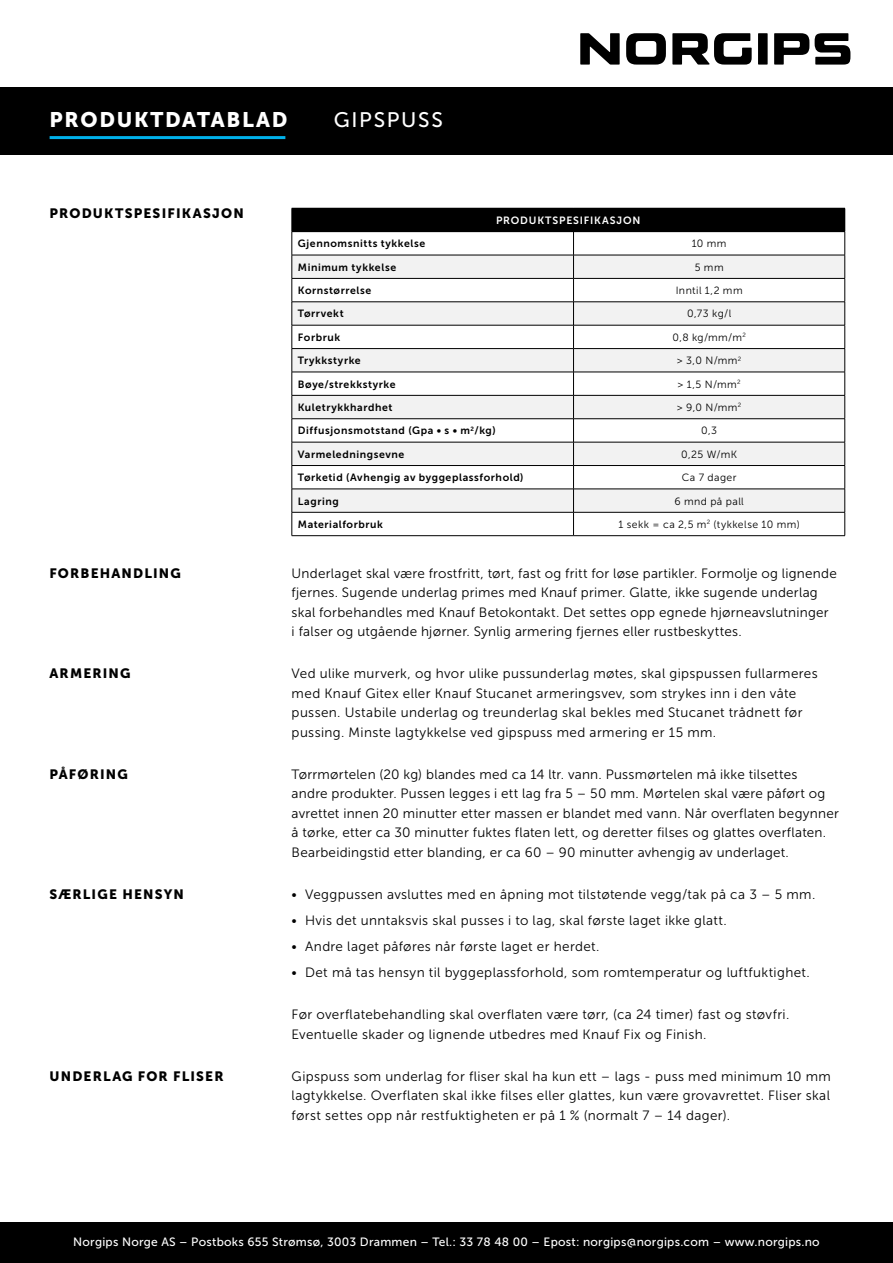
<style>
.page{position:relative;width:893px;height:1263px;background:#fff}
.page>*{position:absolute;margin:0;border:0;box-sizing:border-box;transform-origin:0 0}
.t1{font:21px "Museo Sans 900";letter-spacing:.08em;color:#fff}
.t2{font:21px "Museo Sans 500";letter-spacing:.08em;color:#fff}
.t3{font:13.5px/19.5px "Museo Sans 300";letter-spacing:.02em;color:#000}
.t4{font:13.5px "Museo Sans 900";letter-spacing:.085em;color:#000}
.t5{font:12px "Museo Sans 500";letter-spacing:.02em;color:#fff}
.t6{font:10.5px "Museo Sans 700";letter-spacing:.055em;color:#000}
.t7{font:10.5px "Museo Sans 300";letter-spacing:.045em;color:#000}
.t8{font:10.5px "Museo Sans 700";letter-spacing:.08em;color:#fff}
</style>
<div class="page">
<div style="left:0;top:1222px;width:893px;height:41px;background:#000"></div>
<div style="left:0;top:87px;width:893px;height:68px;background:#000"></div>
<div style="left:292px;top:208px;width:553px;height:24px;background:#000"></div>
<svg style="left:293px;top:256px;width:551px;height:256px;fill:#f2f2f2"></svg>
<hr style="left:292px;top:255px;width:281px;height:1px;background:#000">
<hr style="left:573px;top:255px;width:272px;height:1px;background:#000">
<hr style="left:292px;top:278px;width:281px;height:1px;background:#000">
<hr style="left:573px;top:278px;width:272px;height:1px;background:#000">
<hr style="left:292px;top:302px;width:281px;height:1px;background:#000">
<hr style="left:573px;top:302px;width:272px;height:1px;background:#000">
<hr style="left:292px;top:325px;width:281px;height:1px;background:#000">
<hr style="left:573px;top:325px;width:272px;height:1px;background:#000">
<hr style="left:292px;top:348px;width:281px;height:1px;background:#000">
<hr style="left:573px;top:348px;width:272px;height:1px;background:#000">
<hr style="left:292px;top:372px;width:281px;height:1px;background:#000">
<hr style="left:573px;top:372px;width:272px;height:1px;background:#000">
<hr style="left:292px;top:395px;width:281px;height:1px;background:#000">
<hr style="left:573px;top:395px;width:272px;height:1px;background:#000">
<hr style="left:292px;top:418px;width:281px;height:1px;background:#000">
<hr style="left:573px;top:418px;width:272px;height:1px;background:#000">
<hr style="left:292px;top:442px;width:281px;height:1px;background:#000">
<hr style="left:573px;top:442px;width:272px;height:1px;background:#000">
<hr style="left:292px;top:465px;width:281px;height:1px;background:#000">
<hr style="left:573px;top:465px;width:272px;height:1px;background:#000">
<hr style="left:292px;top:489px;width:281px;height:1px;background:#000">
<hr style="left:573px;top:489px;width:272px;height:1px;background:#000">
<hr style="left:292px;top:512px;width:281px;height:1px;background:#000">
<svg style="left:292px;top:232px;width:1px;height:303px"></svg>
<hr style="left:573px;top:512px;width:272px;height:1px;background:#000">
<svg style="left:573px;top:232px;width:1px;height:303px"></svg>
<svg style="left:844px;top:232px;width:1px;height:303px"></svg>
<hr style="left:292px;top:535px;width:281px;height:1px;background:#000">
<hr style="left:573px;top:535px;width:272px;height:1px;background:#000">
<svg style="left:580px;top:33px;width:40px;height:32px"></svg>
<div style="left:758px;top:33px;width:10px;height:32px;background:#000"></div>
<svg style="left:626px;top:33px;width:40px;height:32px"></svg>
<svg style="left:774px;top:33px;width:35px;height:32px"></svg>
<svg style="left:815px;top:33px;width:35px;height:32px"></svg>
<svg style="left:672px;top:33px;width:80px;height:32px"></svg>
<hr style="left:50px;top:136px;width:235px;height:3px;background:#00b1eb">
<h1 class="t1" style="left:50px;top:108px;width:239px">PRODUKTDATABLAD</h1>
<h1 class="t2" style="left:334px;top:109px;width:111px">GIPSPUSS</h1>
<p class="t4" style="left:50px;top:206px;width:196px">PRODUKTSPESIFIKASJON</p>
<p class="t8" style="left:496px;top:214px;width:146px">PRODUKTSPESIFIKASJON</p>
<p class="t4" style="left:50px;top:565px;width:133px">FORBEHANDLING</p>
<p class="t4" style="left:50px;top:666px;width:83px">ARMERING</p>
<p class="t4" style="left:50px;top:766px;width:80px">PÅFØRING</p>
<p class="t4" style="left:50px;top:886px;width:136px">SÆRLIGE HENSYN</p>
<p class="t4" style="left:50px;top:1068px;width:176px">UNDERLAG FOR FLISER</p>
<p class="t6" style="left:298px;top:238px;width:129px">Gjennomsnitts tykkelse</p>
<p class="t7" style="left:692px;top:238px;width:36px">10 mm</p>
<p class="t6" style="left:298px;top:261px;width:100px">Minimum tykkelse</p>
<p class="t7" style="left:695px;top:261px;width:30px">5 mm</p>
<p class="t6" style="left:298px;top:285px;width:75px">Kornstørrelse</p>
<p class="t7" style="left:676px;top:285px;width:68px">Inntil 1,2 mm</p>
<p class="t6" style="left:298px;top:308px;width:47px">Tørrvekt</p>
<p class="t7" style="left:687px;top:308px;width:46px">0,73 kg/l</p>
<p class="t6" style="left:298px;top:331px;width:44px">Forbruk</p>
<p class="t7" style="left:672px;top:331px;width:75px">0,8 kg/mm/m<sup>2</sup></p>
<p class="t6" style="left:298px;top:355px;width:64px">Trykkstyrke</p>
<p class="t7" style="left:677px;top:355px;width:66px">&gt; 3,0 N/mm<sup>2</sup></p>
<p class="t6" style="left:298px;top:378px;width:99px">Bøye/strekkstyrke</p>
<p class="t7" style="left:678px;top:378px;width:65px">&gt; 1,5 N/mm<sup>2</sup></p>
<p class="t6" style="left:298px;top:401px;width:96px">Kuletrykkhardhet</p>
<p class="t7" style="left:677px;top:402px;width:66px">&gt; 9,0 N/mm<sup>2</sup></p>
<p class="t6" style="left:298px;top:425px;width:199px">Diffusjonsmotstand (Gpa • s • m<sup>2</sup>/kg)</p>
<p class="t7" style="left:701px;top:425px;width:18px">0,3</p>
<p class="t6" style="left:298px;top:448px;width:108px">Varmeledningsevne</p>
<p class="t7" style="left:681px;top:448px;width:58px">0,25 W/mK</p>
<p class="t6" style="left:298px;top:472px;width:227px">Tørketid (Avhengig av byggeplassforhold)</p>
<p class="t7" style="left:682px;top:472px;width:56px">Ca 7 dager</p>
<p class="t6" style="left:298px;top:495px;width:42px">Lagring</p>
<p class="t7" style="left:674px;top:495px;width:71px">6 mnd på pall</p>
<p class="t6" style="left:298px;top:518px;width:86px">Materialforbruk</p>
<p class="t7" style="left:619px;top:519px;width:183px">1 sekk = ca 2,5 m<sup>2</sup> (tykkelse 10 mm)</p>
<p class="t3" style="left:292px;top:564px;width:547px">Underlaget skal være frostfritt, tørt, fast og fritt for løse partikler. Formolje og lignende fjernes. Sugende underlag primes med Knauf primer. Glatte, ikke sugende underlag skal forbehandles med Knauf Betokontakt. Det settes opp egnede hjørneavslutninger<br>i falser og utgående hjørner. Synlig armering fjernes eller rustbeskyttes.</p>
<p class="t3" style="left:292px;top:664px;width:528px">Ved ulike murverk, og hvor ulike pussunderlag møtes, skal gipspussen fullarmeres med Knauf Gitex eller Knauf Stucanet armeringsvev, som strykes inn i den våte pussen. Ustabile underlag og treunderlag skal bekles med Stucanet trådnett før pussing. Minste lagtykkelse ved gipspuss med armering er 15 mm.</p>
<p class="t3" style="left:292px;top:765px;width:549px">Tørrmørtelen (20 kg) blandes med ca 14 ltr. vann. Pussmørtelen må ikke tilsettes<br>andre produkter. Pussen legges i ett lag fra 5 – 50 mm. Mørtelen skal være påført og avrettet innen 20 minutter etter massen er blandet med vann. Når overflaten begynner å tørke, etter ca 30 minutter fuktes flaten lett, og deretter filses og glattes overflaten.<br>Bearbeidingstid etter blanding, er ca 60 – 90 minutter avhengig av underlaget.</p>
<p class="t3" style="left:292px;top:885px;width:525px">• Veggpussen avsluttes med en åpning mot tilstøtende vegg/tak på ca 3 – 5 mm.</p>
<p class="t3" style="left:292px;top:910px;width:437px">• Hvis det unntaksvis skal pusses i to lag, skal første laget ikke glatt.</p>
<p class="t3" style="left:292px;top:936px;width:309px">• Andre laget påføres når første laget er herdet.</p>
<p class="t3" style="left:292px;top:962px;width:520px">• Det må tas hensyn til byggeplassforhold, som romtemperatur og luftfuktighet.</p>
<p class="t3" style="left:292px;top:1005px;width:499px">Før overflatebehandling skal overflaten være tørr, (ca 24 timer) fast og støvfri.<br>Eventuelle skader og lignende utbedres med Knauf Fix og Finish.</p>
<p class="t3" style="left:292px;top:1066px;width:541px;text-align:justify">Gipspuss som underlag for fliser skal ha kun ett – lags - puss med minimum 10 mm lagtykkelse. Overflaten skal ikke filses eller glattes, kun være grovavrettet. Fliser skal først settes opp når restfuktigheten er på 1 % (normalt 7 – 14 dager).</p>
<p class="t5" style="left:73px;top:1236px;width:748px">Norgips Norge AS – Postboks 655 Strømsø, 3003 Drammen – Tel.: 33 78 48 00 – Epost: norgips@norgips.com – www.norgips.no</p>
</div>
